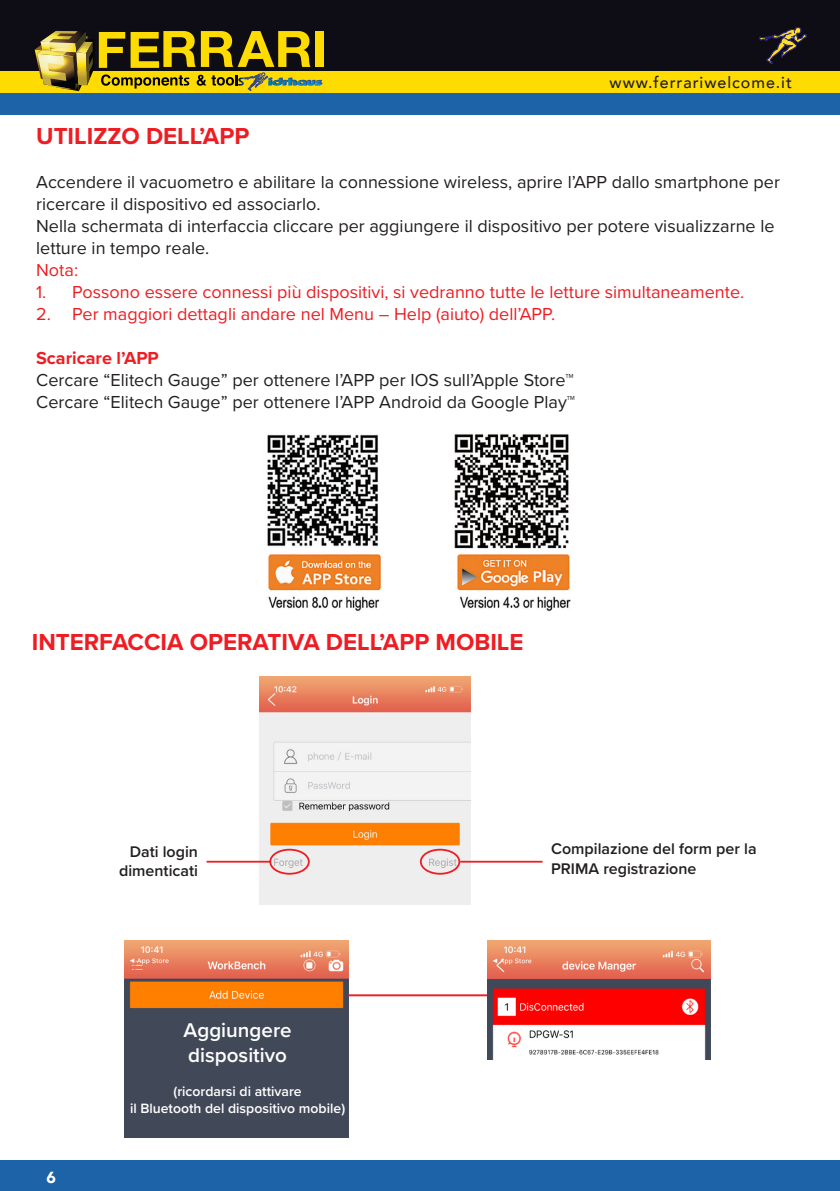
<style>
.page{position:relative;width:840px;height:1191px;background:#fff}
.page>*{position:absolute;margin:0;border:0;box-sizing:border-box;transform-origin:0 0}
.Stile_di_paragrafo_2{font:700 24px "Proxima Nova";color:#ee1d23}
.t1{font:600 20.6px "Proxima Nova";color:#fff}
.Stile_di_paragrafo_2-2{font:18px/22px "Proxima Nova";color:#231f20}
.t2{font:18px "Proxima Nova";color:#ee1d23}
.t3{font:700 18px "Proxima Nova";color:#ee1d23}
.t4{font:600 16px/19.2px "Proxima Nova";color:#231f20}
.t5{font:500 16px "Avenir";letter-spacing:.06em;color:#231f20}
.t6{font:900 16px "Avenir";color:#fff}
.t7{font:600 14px "Proxima Nova";color:#fff}
</style>
<div class="page">
<div style="left:0;top:71px;width:839px;height:22px;background:#ffdc01"></div>
<hr style="left:839px;top:1159px;width:1px;height:32px;background:#1c63a7">
<div style="left:0;top:1159px;width:839px;height:32px;background:#1c63a7"></div>
<svg style="left:839px;top:71px;width:1px;height:44px"></svg>
<div style="left:0;top:93px;width:839px;height:22px;background:#1c63a7"></div>
<hr style="left:839px;top:0;width:1px;height:71px;background:#0e0c14">
<div style="left:0;top:0;width:839px;height:71px;background:#0e0c14"></div>
<div style="left:315px;top:31px;width:9px;height:36px;background:#ffdc01"></div>
<svg style="left:35px;top:31px;width:287px;height:60px"></svg>
<svg style="left:759px;top:27px;width:47px;height:37px"></svg>
<img style="left:267px;top:434px;width:304px;height:178px">
<img style="left:124px;top:940px;width:224px;height:197px">
<img style="left:486px;top:940px;width:224px;height:120px">
<hr style="left:348px;top:994px;width:138px;height:2px;background:#ee1d23">
<img style="left:260px;top:676px;width:210px;height:228px">
<hr style="left:460px;top:860px;width:82px;height:2px;background:#ee1d23">
<hr style="left:206px;top:860px;width:65px;height:2px;background:#ee1d23">
<div style="left:419px;top:848px;width:41px;height:26px;border:2px solid #ee1d23;border-radius:50%"></div>
<div style="left:269px;top:848px;width:40px;height:26px;border:2px solid #ee1d23;border-radius:50%"></div>
<p class="t5" style="left:609px;top:69px;width:184px">www.ferrariwelcome.it</p>
<p class="Stile_di_paragrafo_2" style="left:36px;top:118px;width:214px">UTILIZZO DELL’APP</p>
<p class="Stile_di_paragrafo_2-2" style="left:36px;top:170px;width:745px">Accendere il vacuometro e abilitare la connessione wireless, aprire l’APP dallo smartphone per ricercare il dispositivo ed associarlo.</p>
<p class="Stile_di_paragrafo_2-2" style="left:36px;top:214px;width:739px">Nella schermata di interfaccia cliccare per aggiungere il dispositivo per potere visualizzarne le letture in tempo reale.</p>
<p class="t2" style="left:36px;top:256px;width:43px">Nota:</p>
<p class="t2" style="left:36px;top:278px;width:709px">1. Possono essere connessi più dispositivi, si vedranno tutte le letture simultaneamente.</p>
<p class="t2" style="left:36px;top:300px;width:520px">2. Per maggiori dettagli andare nel Menu – Help (aiuto) dell’APP.</p>
<p class="t3" style="left:36px;top:344px;width:124px">Scaricare l’APP</p>
<p class="Stile_di_paragrafo_2-2" style="left:36px;top:368px;width:539px">Cercare “Elitech Gauge” per ottenere l’APP per IOS sull’Apple Store™</p>
<p class="Stile_di_paragrafo_2-2" style="left:36px;top:390px;width:540px">Cercare “Elitech Gauge” per ottenere l’APP Android da Google Play™</p>
<p class="Stile_di_paragrafo_2" style="left:32px;top:624px;width:493px">INTERFACCIA OPERATIVA DELL’APP MOBILE</p>
<p class="t6" style="left:46px;top:1163px;width:11px">6</p>
<p class="t4" style="left:130px;top:841px;width:70px">Dati login</p>
<p class="t4" style="left:119px;top:861px;width:80px">dimenticati</p>
<p class="t1" style="left:183px;top:1015px;width:109px">Aggiungere</p>
<p class="t1" style="left:188px;top:1040px;width:100px">dispositivo</p>
<p class="t7" style="left:173px;top:1080px;width:130px">(ricordarsi di attivare</p>
<p class="t7" style="left:130px;top:1097px;width:216px">il Bluetooth del dispositivo mobile)</p>
<p class="t4" style="left:551px;top:839px;width:207px">Compilazione del form per la<br>PRIMA registrazione</p>
</div>
